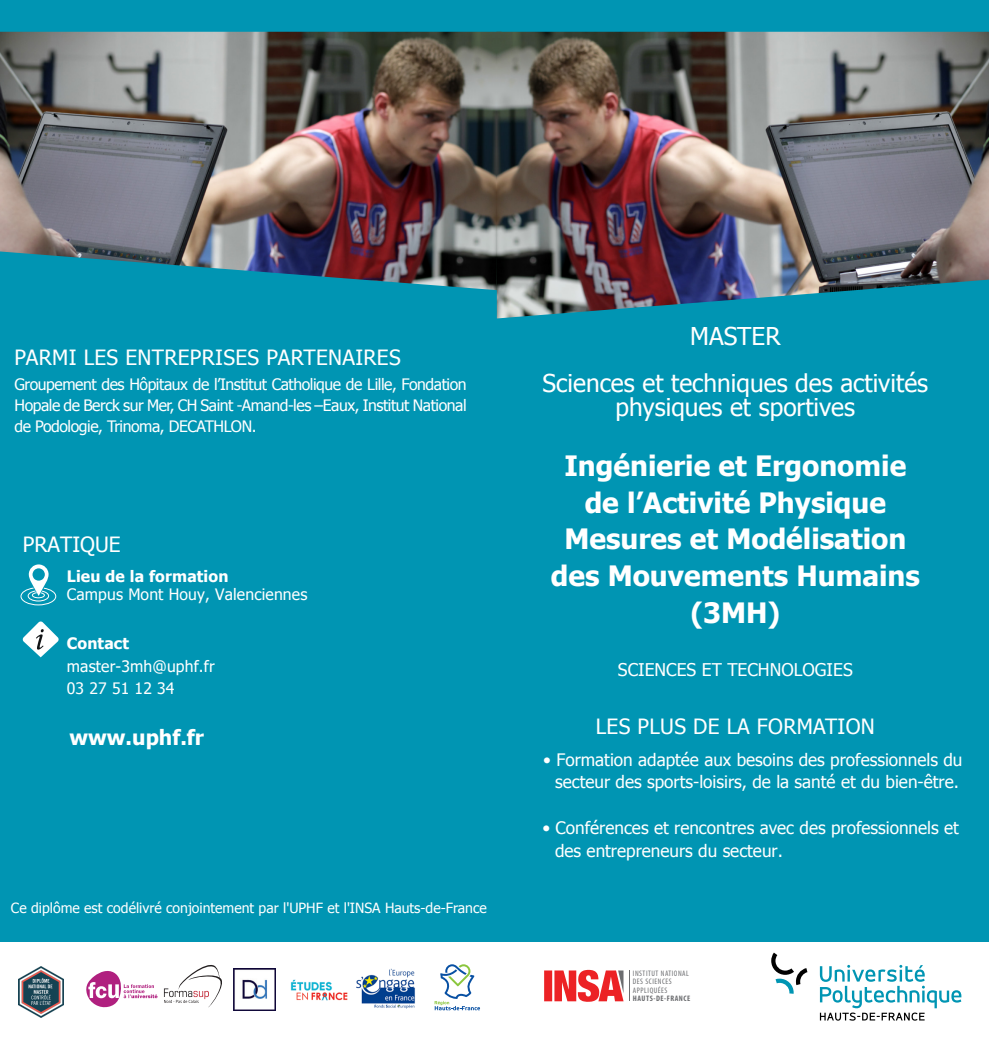
<style>
.page{position:relative;width:989px;height:1039px;background:#fff}
.page>*{position:absolute;margin:0;border:0;box-sizing:border-box;transform-origin:0 0}
.t1{font:700 28px/36.8px "Tahoma";color:#fff;text-align:center}
.t2{font:24.5px/47.2px "Tahoma";color:#fff;text-align:center}
.t3{font:21px "Tahoma";letter-spacing:.015em;color:#fff}
.t4{font:700 21px "Tahoma";color:#fff}
.t5{font:17.5px "Tahoma";color:#fff}
.t6{font:17.15px/22.8px "Tahoma";color:#fff;text-align:center}
.t7{font:15.75px/21px "Tahoma";letter-spacing:-.025em;color:#fff;text-align:justify}
.t8{font:15.75px/22.1px "Tahoma";letter-spacing:.01em;color:#fff}
.t9{font:700 15.75px "Tahoma";letter-spacing:.01em;color:#fff}
.t10{font:14px "Tahoma";color:#fff}
.t11{font:condensed 8.05px/8.4px "Myriad Pro";letter-spacing:.065em;color:#6c6d70}
.t12{font:700 condensed 8.05px "Myriad Pro";letter-spacing:.065em;color:#6c6d70}
</style>
<div class="page">
<div style="left:0;top:0;width:989px;height:941px;background:#0095b3"></div>
<svg style="left:20px;top:564px;width:37px;height:41px"></svg>
<svg style="left:22px;top:621px;width:37px;height:36px"></svg>
<img style="left:0;top:32px;width:496px;height:258px">
<img style="left:496px;top:32px;width:493px;height:286px">
<svg style="left:771px;top:952px;width:190px;height:68px"></svg>
<svg style="left:544px;top:969px;width:79px;height:32px"></svg>
<hr style="left:629px;top:970px;width:1px;height:30px;background:#6c6d70">
<img style="left:19px;top:966px;width:44px;height:51px">
<svg style="left:164px;top:965px;width:58px;height:42px"></svg>
<svg style="left:434px;top:964px;width:46px;height:46px"></svg>
<svg style="left:86px;top:971px;width:71px;height:35px"></svg>
<img style="left:233px;top:968px;width:42px;height:41px">
<img style="left:356px;top:968px;width:59px;height:40px">
<img style="left:290px;top:979px;width:58px;height:22px">
<p class="t3" style="left:14px;top:343px;width:388px">PARMI LES ENTREPRISES PARTENAIRES</p>
<p class="t7" style="left:14px;top:373px;width:453px">Groupement des Hôpitaux de l’Institut Catholique de Lille, Fondation Hopale de Berck sur Mer, CH Saint -Amand-les –Eaux, Institut National de Podologie, Trinoma, DECATHLON.</p>
<p class="t3" style="left:23px;top:530px;width:99px">PRATIQUE</p>
<p class="t9" style="left:67px;top:564px;width:163px">Lieu de la formation</p>
<p class="t8" style="left:67px;top:582px;width:242px">Campus Mont Houy, Valenciennes</p>
<p class="t9" style="left:67px;top:632px;width:64px">Contact</p>
<p class="t8" style="left:67px;top:655px;width:149px">master-3mh@uphf.fr<br>03 27 51 12 34</p>
<p class="t4" style="left:70px;top:722px;width:136px">www.uphf.fr</p>
<p class="t10" style="left:11px;top:898px;width:477px">Ce diplôme est codélivré conjointement par l'UPHF et l'INSA Hauts-de-France</p>
<h2 class="t2" style="left:542px;top:311px;width:387px">MASTER<br>Sciences et techniques des activités</h2>
<h2 class="t2" style="left:615px;top:381px;width:241px">physiques et sportives</h2>
<h1 class="t1" style="left:551px;top:445px;width:371px">Ingénierie et Ergonomie de l’Activité Physique<br>Mesures et Modélisation des Mouvements Humains (3MH)</h1>
<p class="t5" style="left:618px;top:657px;width:236px">SCIENCES ET TECHNOLOGIES</p>
<p class="t3" style="left:596px;top:712px;width:280px">LES PLUS DE LA FORMATION</p>
<p class="t6" style="left:543px;top:747px;width:421px">• Formation adaptée aux besoins des professionnels du secteur des sports-loisirs, de la santé et du bien-être.</p>
<p class="t6" style="left:555px;top:815px;width:405px;text-align:left;text-indent:-13px">• Conférences et rencontres avec des professionnels et des entrepreneurs du secteur.</p>
<p class="t11" style="left:633px;top:968px;width:58px">INSTITUT NATIONAL<br>DES SCIENCES<br>APPLIQUÉES</p>
<p class="t12" style="left:633px;top:993px;width:59px">HAUTS-DE-FRANCE</p>
</div>
